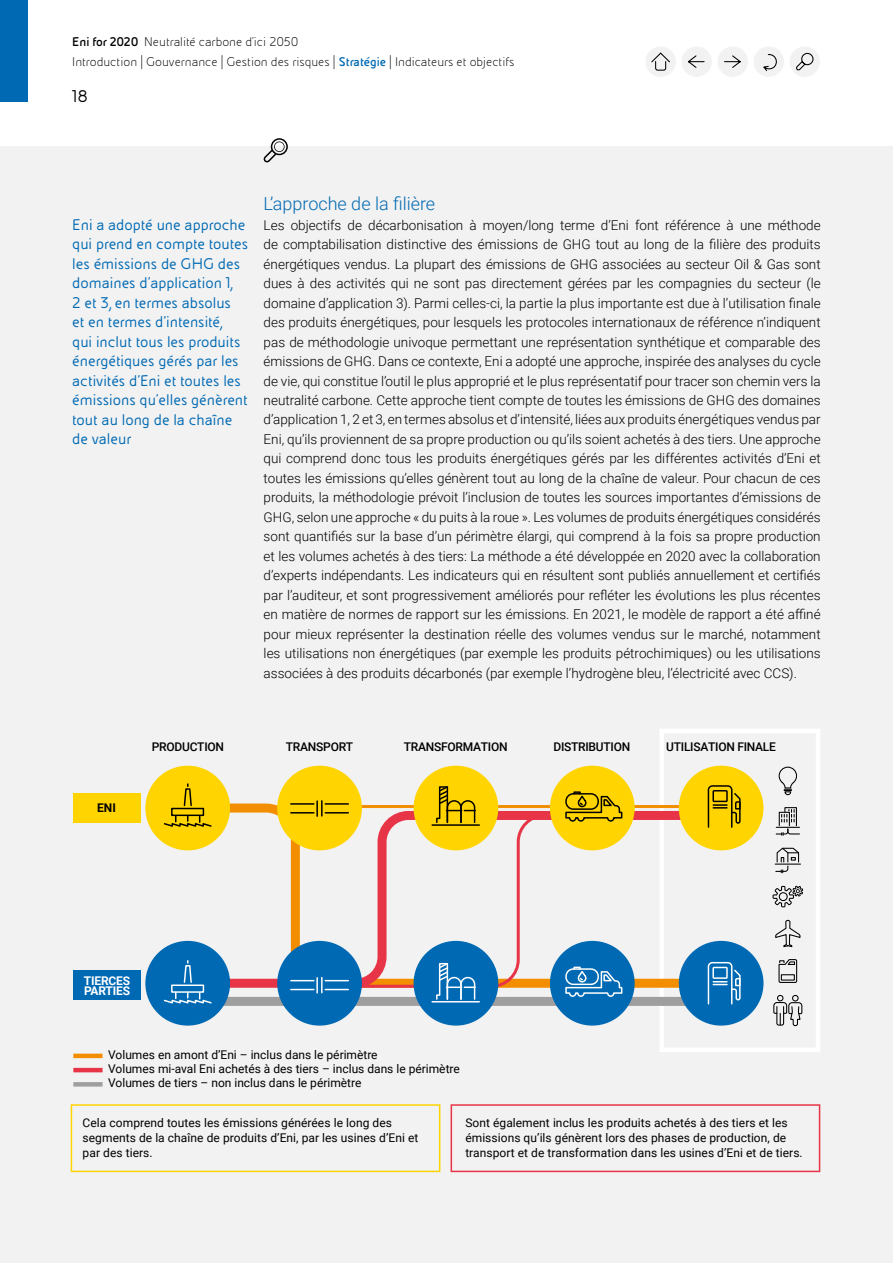
<style>
.page{position:relative;width:893px;height:1263px;background:#fff}
.page>*{position:absolute;margin:0;border:0;box-sizing:border-box;transform-origin:0 0}
.t1{font:300 18px "Roboto";color:#0069b3}
.t2{font:18px "Eni Exp";color:#000}
.t3{font:16.5px/19.5px "Eni Exp";color:#0069b3}
.t4{font:300 13.5px/19.5px "Roboto";color:#000;text-align:justify}
.t5{font:300 13.5px/19.8px "Eni Exp";color:#000}
.t6{font:12px/15px "Roboto";letter-spacing:.005em;color:#000}
.t7{font:500 12px "Roboto";letter-spacing:-.02em;color:#000}
.t8{font:700 12px/10.5px "Roboto";letter-spacing:-.015em;color:#fff}
.t9{font:700 12px "Roboto";color:#000}
.s1{font-weight:700}
.s2{font-weight:700;color:#0069b3}
</style>
<div class="page">
<div style="left:0;top:0;width:28px;height:102px;background:#0069b3"></div>
<div style="left:0;top:147px;width:893px;height:1116px;background:#f2f2f2"></div>
<svg style="left:263px;top:138px;width:25px;height:24px"></svg>
<div style="left:73px;top:793px;width:68px;height:29px;background:#ffd400"></div>
<svg style="left:660px;top:729px;width:160px;height:323px"></svg>
<div style="left:188px;top:997px;width:533px;height:9px;background:#9f9f9f"></div>
<hr style="left:320px;top:805px;width:401px;height:3px;background:#f28e00">
<svg style="left:188px;top:806px;width:542px;height:186px"></svg>
<svg style="left:326px;top:812px;width:398px;height:177px"></svg>
<div style="left:145px;top:766px;width:85px;height:84px;background:#ffd400;border-radius:50%"></div>
<div style="left:145px;top:941px;width:85px;height:84px;background:#0069b3;border-radius:50%"></div>
<div style="left:277px;top:941px;width:85px;height:84px;background:#0069b3;border-radius:50%"></div>
<div style="left:414px;top:941px;width:84px;height:84px;background:#0069b3;border-radius:50%"></div>
<div style="left:550px;top:941px;width:85px;height:84px;background:#0069b3;border-radius:50%"></div>
<div style="left:679px;top:941px;width:84px;height:84px;background:#0069b3;border-radius:50%"></div>
<div style="left:277px;top:766px;width:85px;height:84px;background:#ffd400;border-radius:50%"></div>
<div style="left:414px;top:766px;width:84px;height:84px;background:#ffd400;border-radius:50%"></div>
<div style="left:550px;top:766px;width:85px;height:84px;background:#ffd400;border-radius:50%"></div>
<div style="left:679px;top:766px;width:84px;height:84px;background:#ffd400;border-radius:50%"></div>
<svg style="left:71px;top:1104px;width:369px;height:68px"></svg>
<svg style="left:451px;top:1104px;width:369px;height:68px"></svg>
<div style="left:73px;top:1053px;width:30px;height:5px;background:#f28e00"></div>
<hr style="left:73px;top:1068px;width:30px;height:4px;background:#e73446">
<hr style="left:73px;top:1082px;width:30px;height:4px;background:#9f9f9f">
<hr style="left:775px;top:863px;width:25px;height:2px;background:#000">
<svg style="left:776px;top:847px;width:24px;height:26px"></svg>
<svg style="left:776px;top:807px;width:24px;height:28px"></svg>
<svg style="left:772px;top:886px;width:31px;height:21px"></svg>
<svg style="left:778px;top:766px;width:20px;height:30px"></svg>
<svg style="left:773px;top:919px;width:30px;height:117px"></svg>
<div style="left:792px;top:995px;width:7px;height:6px;border:1px solid #000;border-radius:50%"></div>
<div style="left:73px;top:970px;width:68px;height:30px;background:#0069b3"></div>
<div style="left:171px;top:808px;width:33px;height:8px;border:1px solid #000"></div>
<svg style="left:183px;top:784px;width:9px;height:23px"></svg>
<svg style="left:163px;top:815px;width:49px;height:12px"></svg>
<svg style="left:291px;top:801px;width:57px;height:15px"></svg>
<hr style="left:325px;top:803px;width:23px;height:2px;background:#000">
<svg style="left:436px;top:786px;width:40px;height:37px"></svg>
<hr style="left:432px;top:824px;width:47px;height:2px;background:#000">
<div style="left:171px;top:984px;width:33px;height:9px;border:1px solid #fff"></div>
<svg style="left:183px;top:961px;width:9px;height:22px"></svg>
<svg style="left:163px;top:992px;width:49px;height:12px"></svg>
<svg style="left:291px;top:977px;width:57px;height:16px"></svg>
<svg style="left:436px;top:963px;width:40px;height:37px"></svg>
<hr style="left:432px;top:1001px;width:47px;height:1px;background:#fff">
<svg style="left:707px;top:785px;width:34px;height:43px"></svg>
<svg style="left:707px;top:961px;width:34px;height:44px"></svg>
<svg style="left:565px;top:791px;width:58px;height:31px"></svg>
<svg style="left:565px;top:967px;width:58px;height:30px"></svg>
<svg style="left:646px;top:47px;width:174px;height:30px"></svg>
<p class="t5" style="left:72px;top:32px;width:444px"><span class="s1">Eni for 2020</span> Neutralité carbone d’ici 2050<br>Introduction | Gouvernance | Gestion des risques | <span class="s2">Stratégie</span> | Indicateurs et objectifs</p>
<h1 class="t2" style="left:72px;top:87px;width:17px">18</h1>
<p class="t3" style="left:72px;top:215px;width:177px">Eni a adopté une approche qui prend en compte toutes les émissions de GHG des domaines d’application 1,<br>2 et 3, en termes absolus<br>et en termes d’intensité,<br>qui inclut tous les produits énergétiques gérés par les activités d’Eni et toutes les émissions qu’elles génèrent tout au long de la chaîne de valeur</p>
<h1 class="t1" style="left:264px;top:191px;width:173px">L’approche de la filière</h1>
<p class="t4" style="left:264px;top:214px;width:559px">Les objectifs de décarbonisation à moyen/long terme d’Eni font référence à une méthode de comptabilisation distinctive des émissions de GHG tout au long de la filière des produits énergétiques vendus. La plupart des émissions de GHG associées au secteur Oil &amp; Gas sont dues à des activités qui ne sont pas directement gérées par les compagnies du secteur (le domaine d’application 3). Parmi celles-ci, la partie la plus importante est due à l’utilisation finale des produits énergétiques, pour lesquels les protocoles internationaux de référence n’indiquent pas de méthodologie univoque permettant une représentation synthétique et comparable des émissions de GHG. Dans ce contexte, Eni a adopté une approche, inspirée des analyses du cycle de vie, qui constitue l’outil le plus approprié et le plus représentatif pour tracer son chemin vers la neutralité carbone. Cette approche tient compte de toutes les émissions de GHG des domaines d’application 1, 2 et 3, en termes absolus et d’intensité, liées aux produits énergétiques vendus par Eni, qu’ils proviennent de sa propre production ou qu’ils soient achetés à des tiers. Une approche qui comprend donc tous les produits énergétiques gérés par les différentes activités d’Eni et toutes les émissions qu’elles génèrent tout au long de la chaîne de valeur. Pour chacun de ces produits, la méthodologie prévoit l’inclusion de toutes les sources importantes d’émissions de GHG, selon une approche « du puits à la roue ». Les volumes de produits énergétiques considérés sont quantifiés sur la base d’un périmètre élargi, qui comprend à la fois sa propre production et les volumes achetés à des tiers: La méthode a été développée en 2020 avec la collaboration d’experts indépendants. Les indicateurs qui en résultent sont publiés annuellement et certifiés par l’auditeur, et sont progressivement améliorés pour refléter les évolutions les plus récentes en matière de normes de rapport sur les émissions. En 2021, le modèle de rapport a été affiné pour mieux représenter la destination réelle des volumes vendus sur le marché, notamment les utilisations non énergétiques (par exemple les produits pétrochimiques) ou les utilisations associées à des produits décarbonés (par exemple l’hydrogène bleu, l’électricité avec CCS).</p>
<p class="t9" style="left:97px;top:800px;width:20px">ENI</p>
<p class="t7" style="left:152px;top:738px;width:74px">PRODUCTION</p>
<p class="t7" style="left:286px;top:738px;width:69px">TRANSPORT</p>
<p class="t7" style="left:404px;top:738px;width:105px">TRANSFORMATION</p>
<p class="t7" style="left:553px;top:738px;width:78px">DISTRIBUTION</p>
<p class="t7" style="left:666px;top:738px;width:111px">UTILISATION FINALE</p>
<p class="t8" style="left:84px;top:975px;width:48px">TIERCES<br>PARTIES</p>
<p class="t6" style="left:108px;top:1047px;width:353px;line-height:14.1px">Volumes en amont d’Eni – inclus dans le périmètre<br>Volumes mi-aval Eni achetés à des tiers – inclus dans le périmètre<br>Volumes de tiers – non inclus dans le périmètre</p>
<p class="t6" style="left:83px;top:1114px;width:337px">Cela comprend toutes les émissions générées le long des segments de la chaîne de produits d’Eni, par les usines d’Eni et par des tiers.</p>
<p class="t6" style="left:465px;top:1114px;width:339px">Sont également inclus les produits achetés à des tiers et les émissions qu’ils génèrent lors des phases de production, de transport et de transformation dans les usines d’Eni et de tiers.</p>
</div>
